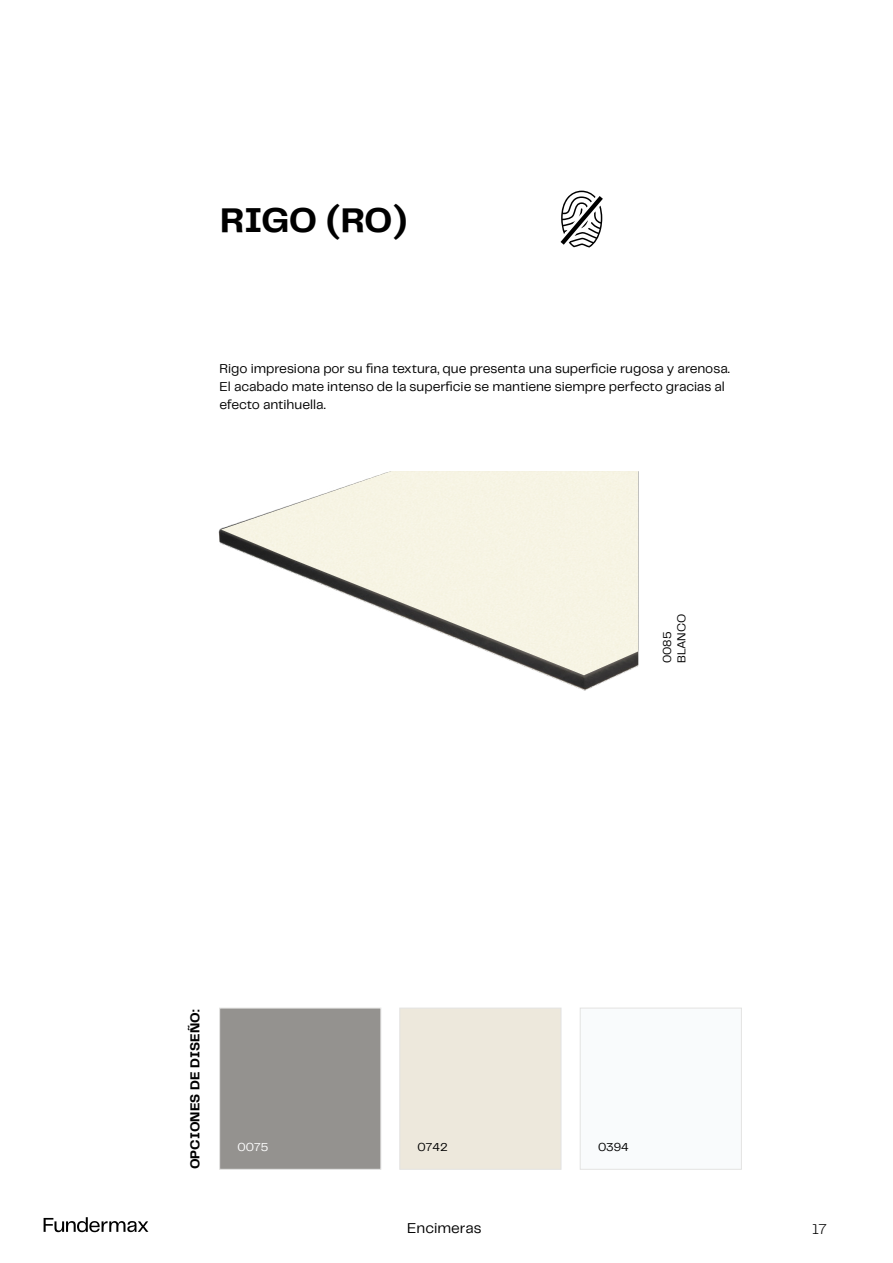
<style>
.page{position:relative;width:893px;height:1263px;background:#fff}
.page>*{position:absolute;margin:0;border:0;box-sizing:border-box;transform-origin:0 0}
.t1{font:700 36px "Telegraf";letter-spacing:-.025em;color:#000}
.t2{font:15px "Telegraf";color:#000}
.t3{font:300 15px "Telegraf";color:#000}
.t4{font:13.5px/18px "Telegraf";letter-spacing:-.005em;color:#000}
.t5{font:700 13.5px "Telegraf";letter-spacing:.005em;color:#000}
.t6{font:12px/14.4px "Telegraf";color:#000}
.t7{font:12px "Telegraf";color:#fff}
</style>
<div class="page">
<svg style="left:561px;top:191px;width:42px;height:56px"></svg>
<div style="left:219px;top:1008px;width:162px;height:161px;background:#94928f;border:1px solid #e3e3e2"></div>
<div style="left:580px;top:1008px;width:162px;height:161px;background:#f9fbfc;border:1px solid #e3e3e2"></div>
<div style="left:400px;top:1008px;width:161px;height:161px;background:#ede8dc"></div>
<img style="left:218px;top:528px;width:401px;height:163px">
<img style="left:221px;top:471px;width:417px;height:204px">
<svg style="left:44px;top:1217px;width:104px;height:15px"></svg>
<h1 class="t1" style="left:220px;top:195px;width:188px">RIGO (RO)</h1>
<p class="t4" style="left:219px;top:359px;width:512px">Rigo impresiona por su fina textura, que presenta una superficie rugosa y arenosa.<br>El acabado mate intenso de la superficie se mantiene siempre perfecto gracias al efecto antihuella.</p>
<p class="t6" style="left:659px;top:663px;width:51px;rotate:-90deg">0085<br>BLANCO</p>
<p class="t5" style="left:186px;top:1169px;width:161px;rotate:-90deg">OPCIONES DE DISEÑO:</p>
<p class="t7" style="left:237px;top:1139px;width:32px">0075</p>
<p class="t6" style="left:418px;top:1140px;width:31px">0742</p>
<p class="t6" style="left:598px;top:1140px;width:32px">0394</p>
<p class="t2" style="left:407px;top:1218px;width:76px">Encimeras</p>
<p class="t3" style="left:812px;top:1219px;width:16px">17</p>
</div>
